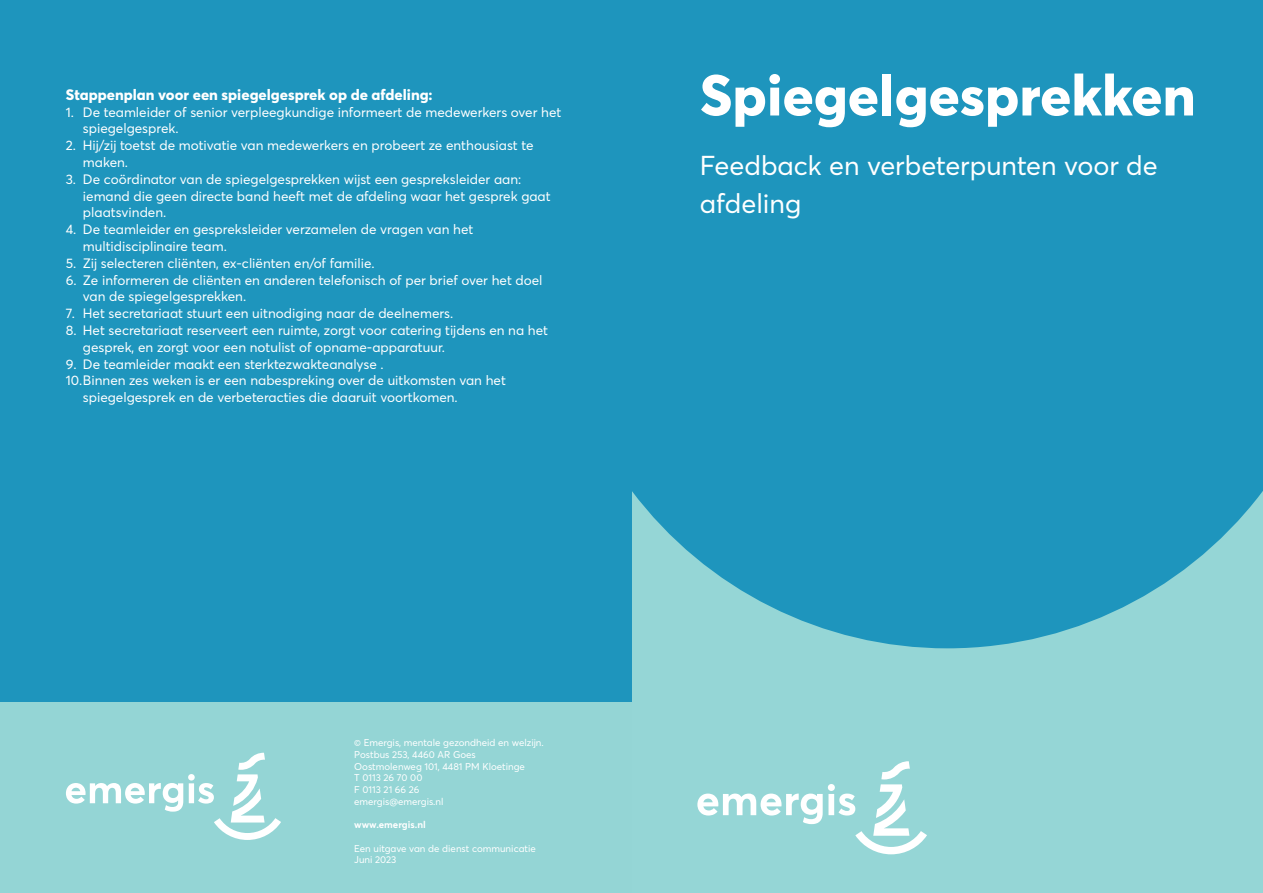
<style>
.page{position:relative;width:1263px;height:893px;background:#fff}
.page>*{position:absolute;margin:0;border:0;box-sizing:border-box;transform-origin:0 0}
.t1{font:800 57px "Averta";color:#fff}
.t2{font:27px/37.5px "Averta";color:#fff}
.t3{font:800 15px "Averta";color:#fff}
.t4{font:13.5px/16.8px "Averta";color:#fff}
.t5{font:9.75px "Averta";color:#fff}
.t6{font:700 9.75px "Averta";color:#fff}
</style>
<div class="page">
<div style="left:631px;top:298px;width:632px;height:595px;background:#95d6d6"></div>
<svg style="left:631px;top:0;width:632px;height:648px;background:#2699be"></svg>
<svg style="left:697px;top:761px;width:230px;height:93px"></svg>
<div style="left:0;top:702px;width:631px;height:191px;background:#94d5d5"></div>
<div style="left:0;top:0;width:631px;height:702px;background:#1e95bd"></div>
<svg style="left:66px;top:753px;width:215px;height:87px"></svg>
<p class="t3" style="left:66px;top:84px;width:368px">Stappenplan voor een spiegelgesprek op de afdeling:</p>
<p class="t4" style="left:83px;top:103px;width:480px;text-indent:-17px">1. De teamleider of senior verpleegkundige informeert de medewerkers over het spiegelgesprek.</p>
<p class="t4" style="left:83px;top:136px;width:452px;text-indent:-17px">2. Hij/zij toetst de motivatie van medewerkers en probeert ze enthousiast te maken.</p>
<p class="t4" style="left:83px;top:170px;width:469px;text-indent:-17px">3. De coördinator van de spiegelgesprekken wijst een gespreksleider aan: iemand die geen directe band heeft met de afdeling waar het gesprek gaat plaatsvinden.</p>
<p class="t4" style="left:83px;top:220px;width:392px;text-indent:-17px">4. De teamleider en gespreksleider verzamelen de vragen van het multidisciplinaire team.</p>
<p class="t4" style="left:66px;top:254px;width:310px">5. Zij selecteren cliënten, ex-cliënten en/of familie.</p>
<p class="t4" style="left:83px;top:271px;width:461px;text-indent:-17px">6. Ze informeren de cliënten en anderen telefonisch of per brief over het doel van de spiegelgesprekken.</p>
<p class="t4" style="left:66px;top:304px;width:389px">7. Het secretariaat stuurt een uitnodiging naar de deelnemers.</p>
<p class="t4" style="left:83px;top:321px;width:467px;text-indent:-17px">8. Het secretariaat reserveert een ruimte, zorgt voor catering tijdens en na het gesprek, en zorgt voor een notulist of opname-apparatuur.</p>
<p class="t4" style="left:66px;top:355px;width:319px">9. De teamleider maakt een sterktezwakteanalyse .</p>
<p class="t4" style="left:83px;top:372px;width:424px;text-indent:-17px">10.Binnen zes weken is er een nabespreking over de uitkomsten van het spiegelgesprek en de verbeteracties die daaruit voortkomen.</p>
<p class="t5" style="left:354px;top:736px;width:191px">© Emergis, mentale gezondheid en welzijn.</p>
<p class="t5" style="left:354px;top:748px;width:123px">Postbus 253, 4460 AR Goes</p>
<p class="t5" style="left:354px;top:759px;width:172px">Oostmolenweg 101, 4481 PM Kloetinge</p>
<p class="t5" style="left:354px;top:771px;width:70px">T 0113 26 70 00</p>
<p class="t5" style="left:354px;top:783px;width:67px">F 0113 21 66 26</p>
<p class="t5" style="left:354px;top:795px;width:91px">emergis@emergis.nl</p>
<p class="t6" style="left:354px;top:818px;width:73px">www.emergis.nl</p>
<p class="t5" style="left:354px;top:841px;width:183px">Een uitgave van de dienst communicatie</p>
<p class="t5" style="left:354px;top:853px;width:44px">Juni 2023</p>
<p class="t1" style="left:700px;top:55px;width:497px">Spiegelgesprekken</p>
<p class="t2" style="left:700px;top:146px;width:459px">Feedback en verbeterpunten voor de afdeling</p>
</div>
